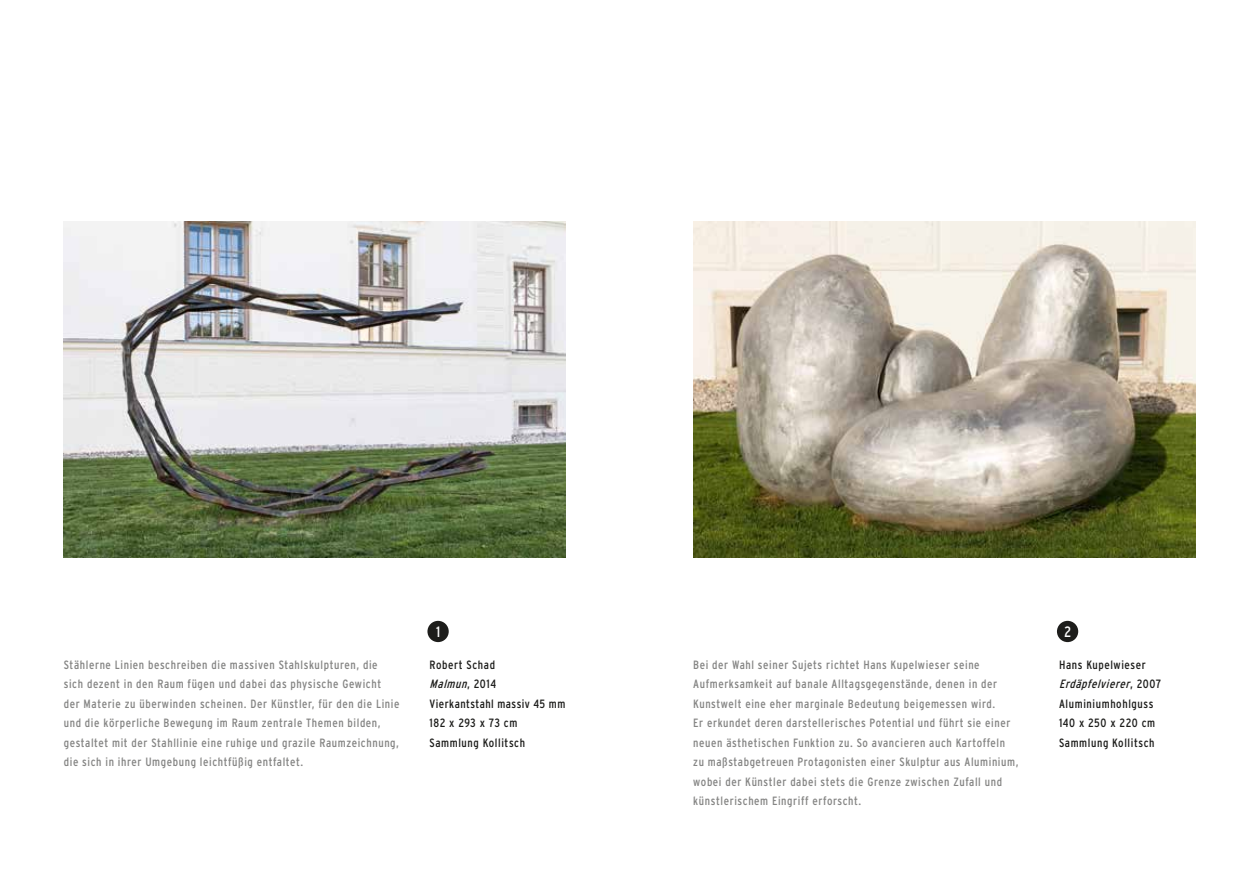
<style>
.page{position:relative;width:1259px;height:893px;background:#fff}
.page>*{position:absolute;margin:0;border:0;box-sizing:border-box;transform-origin:0 0}
.t1{font:condensed 15px "Interstate";color:#fff}
.t2{font:condensed 12px/19.5px "Interstate";letter-spacing:.05em;color:#858584}
.t3{font:condensed 12px/19.5px "Interstate";letter-spacing:.05em;color:#1d1d1b}
.s1{font-style:italic}
</style>
<div class="page">
<img style="left:64px;top:221px;width:502px;height:336px">
<div style="left:427px;top:621px;width:22px;height:21px;background:#1d1d1b;border-radius:50%"></div>
<div style="left:1057px;top:621px;width:21px;height:21px;background:#1d1d1b;border-radius:50%"></div>
<img style="left:693px;top:221px;width:502px;height:336px">
<p class="t2" style="left:64px;top:655px;width:337px">Stählerne Linien beschreiben die massiven Stahlskulpturen, die sich dezent in den Raum fügen und dabei das physische Gewicht der Materie zu überwinden scheinen. Der Künstler, für den die Linie und die körperliche Bewegung im Raum zentrale Themen bilden, gestaltet mit der Stahllinie eine ruhige und grazile Raumzeichnung, die sich in ihrer Umgebung leichtfüßig entfaltet.</p>
<p class="t1" style="left:436px;top:623px;width:6px">1</p>
<p class="t1" style="left:1064px;top:623px;width:9px">2</p>
<p class="t3" style="left:1059px;top:655px;width:103px">Hans Kupelwieser<br><span class="s1">Erdäpfelvierer</span>, 2 0 0 7<br>Aluminiumhohlguss<br>140 x 250 x 220 cm<br>Sammlung Kollitsch</p>
<p class="t3" style="left:429px;top:655px;width:137px">Robert Schad<br><span class="s1">Malmun</span>, 2 0 1 4<br>Vierkantstahl massiv 45 mm<br>182 x 293 x 73 cm<br>Sammlung Kollitsch</p>
<p class="t2" style="left:693px;top:655px;width:327px">Bei der Wahl seiner Sujets richtet Hans Kupelwieser seine Aufmerksamkeit auf banale Alltagsgegenstände, denen in der Kunstwelt eine eher marginale Bedeutung beigemessen wird.<br>Er erkundet deren darstellerisches Potential und führt sie einer neuen ästhetischen Funktion zu. So avancieren auch Kartoffeln zu maßstabgetreuen Protagonisten einer Skulptur aus Aluminium, wobei der Künstler dabei stets die Grenze zwischen Zufall und künstlerischem Eingriff erforscht.</p>
</div>
